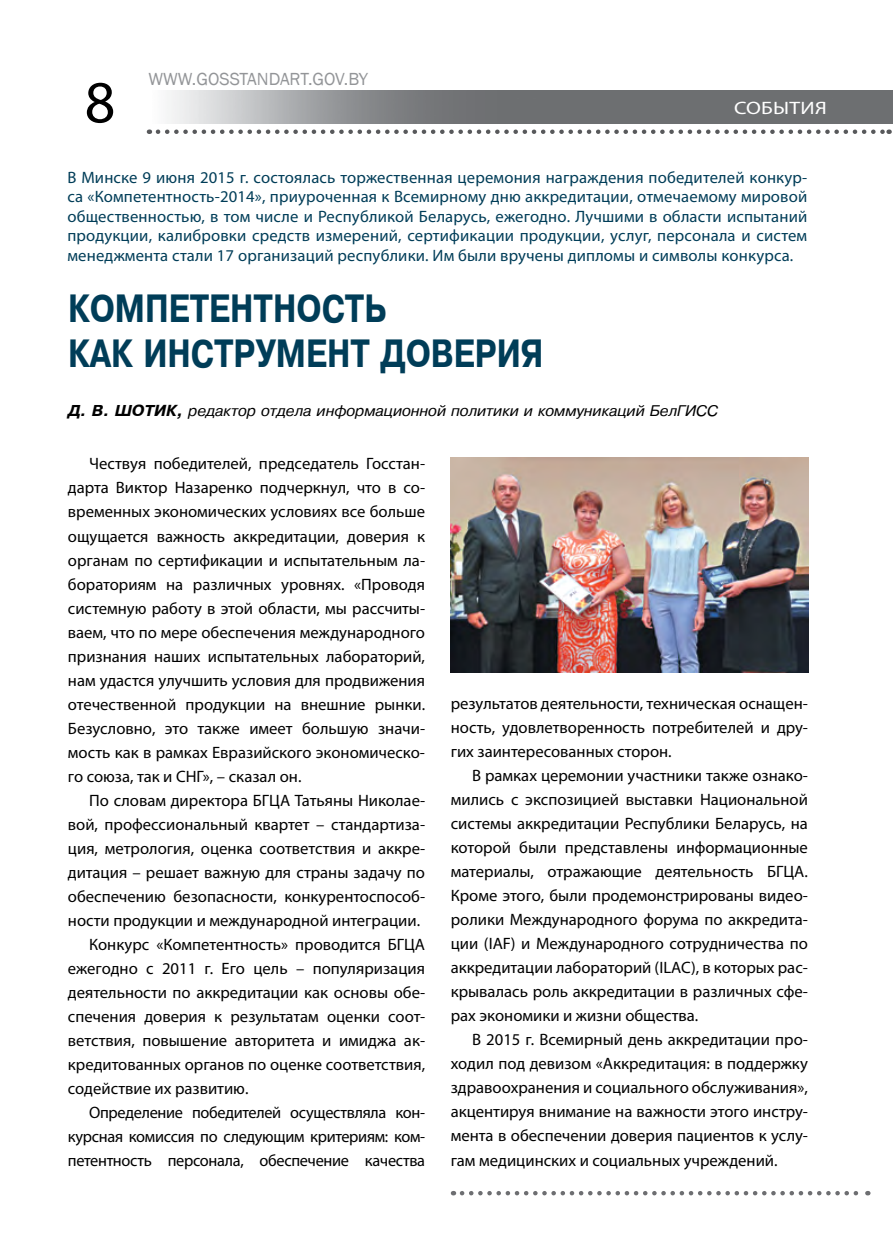
<style>
.page{position:relative;width:893px;height:1255px;background:#fff}
.page>*{position:absolute;margin:0;border:0;box-sizing:border-box;transform-origin:0 0}
.t1{font:60px "Myriad Pro";color:#000}
.t2{font:700 37.5px/45px "Pragmatica";color:#003d58;scale:.8 1}
.t3{font:18px "Franklin Gothic";color:#939598}
.t4{font:18px "Myriad Pro";letter-spacing:.01em;color:#fff;scale:1.2 1}
.t5{font:16.5px/24px "Myriad Pro";color:#000;text-align:justify}
.t6{font:16.5px/19.5px "Myriad Pro";letter-spacing:.01em;color:#003d58;text-align:justify}
.t7{font:16.5px "Myriad Pro";letter-spacing:-.02em;color:#000}
.t8{font:italic 15px "Pragmatica";color:#000}
.s1{font-weight:700}
</style>
<div class="page">
<svg style="left:158px;top:129px;width:732px;height:5px"></svg>
<img style="left:450px;top:457px;width:358px;height:215px">
<svg style="left:462px;top:1191px;width:406px;height:4px"></svg>
<h1 class="t1" style="left:85px;top:65px;width:32px">8</h1>
<p class="t3" style="left:148px;top:67px;width:71px">WWW.GOSST</p>
<p class="t3" style="left:247px;top:67px;width:122px">AN DART.GOV.BY</p>
<p class="t4" style="left:734px;top:97px;width:79px">СОБЫТИЯ</p>
<p class="t6" style="left:67px;top:167px;width:741px">В Минске 9 июня 2015 г. состоялась торжественная церемония награждения победителей конкур&shy;са «Компетентность-2014», приуроченная к Всемирному дню аккредитации, отмечаемому мировой общественностью, в том числе и Республикой Беларусь, ежегодно. Лучшими в области испытаний продукции, калибровки средств измерений, сертификации продукции, услуг, персонала и систем менеджмента стали 17 организаций республики. Им были вручены дипломы и символы конкурса.</p>
<h2 class="t2" style="left:68px;top:286px;width:596px">КОМПЕТЕНТНОСТЬ<br>КАК ИНСТРУМЕНТ ДОВЕРИЯ</h2>
<p class="t8" style="left:68px;top:403px;width:651px"><span class="s1">Д. В. ШОТИК,</span> редактор отдела информационной политики и коммуникаций БелГИСС</p>
<p class="t5" style="left:68px;top:451px;width:359px;text-indent:21px">Чествуя победителей, председатель Госстан&shy;дарта Виктор Назаренко подчеркнул, что в со&shy;временных экономических условиях все больше ощущается важность аккредитации, доверия к органам по сертификации и испытательным ла&shy;бораториям на различных уровнях. «Проводя системную работу в этой области, мы рассчиты&shy;ваем, что по мере обеспечения международного признания наших испытательных лабораторий, нам удастся улучшить условия для продвижения отечественной продукции на внешние рынки.<br>Безусловно, это также имеет большую значи&shy;мость как в рамках Евразийского экономическо&shy;го союза, так и СНГ», – сказал он.</p>
<p class="t5" style="left:89px;top:788px;width:337px">По словам директора БГЦА Татьяны Николае-</p>
<p class="t5" style="left:68px;top:812px;width:359px">вой, профессиональный квартет – стандартиза-</p>
<p class="t5" style="left:68px;top:836px;width:359px">ция, метрология, оценка соответствия и аккре-</p>
<p class="t5" style="left:68px;top:860px;width:359px">дитация – решает важную для страны задачу по</p>
<p class="t5" style="left:68px;top:884px;width:359px">обеспечению безопасности, конкурентоспособ-</p>
<p class="t5" style="left:68px;top:908px;width:354px">ности продукции и международной интеграции.</p>
<p class="t5" style="left:89px;top:932px;width:337px">Конкурс «Компетентность» проводится БГЦА</p>
<p class="t5" style="left:68px;top:956px;width:359px">ежегодно с 2011 г. Его цель – популяризация</p>
<p class="t5" style="left:68px;top:980px;width:359px">деятельности по аккредитации как основы обе-</p>
<p class="t5" style="left:68px;top:1004px;width:359px">спечения доверия к результатам оценки соот-</p>
<p class="t5" style="left:68px;top:1028px;width:359px">ветствия, повышение авторитета и имиджа ак-</p>
<p class="t5" style="left:68px;top:1052px;width:359px">кредитованных органов по оценке соответствия,</p>
<p class="t5" style="left:68px;top:1076px;width:182px">содействие их развитию.</p>
<p class="t7" style="left:89px;top:1102px;width:337px">Определение победителей осуществляла кон-</p>
<p class="t7" style="left:68px;top:1126px;width:359px">курсная комиссия по следующим критериям: ком-</p>
<p class="t7" style="left:68px;top:1150px;width:359px">петентность персонала, обеспечение качества</p>
<p class="t5" style="left:451px;top:691px;width:359px">результатов деятельности, техническая оснащен&shy;ность, удовлетворенность потребителей и дру&shy;гих заинтересованных сторон.</p>
<p class="t5" style="left:451px;top:763px;width:359px;text-indent:21px">В рамках церемонии участники также ознако&shy;мились с экспозицией выставки Национальной системы аккредитации Республики Беларусь, на которой были представлены информационные материалы, отражающие деятельность БГЦА.<br>Кроме этого, были продемонстрированы видео&shy;ролики Международного форума по аккредита&shy;ции (IAF) и Международного сотрудничества по аккредитации лабораторий (ILAC), в которых рас&shy;крывалась роль аккредитации в различных сфе&shy;рах экономики и жизни общества.</p>
<p class="t5" style="left:451px;top:1027px;width:359px;text-indent:21px">В 2015 г. Всемирный день аккредитации про&shy;ходил под девизом «Аккредитация: в поддержку здравоохранения и социального обслуживания», акцентируя внимание на важности этого инстру&shy;мента в обеспечении доверия пациентов к услу&shy;гам медицинских и социальных учреждений.</p>
</div>
